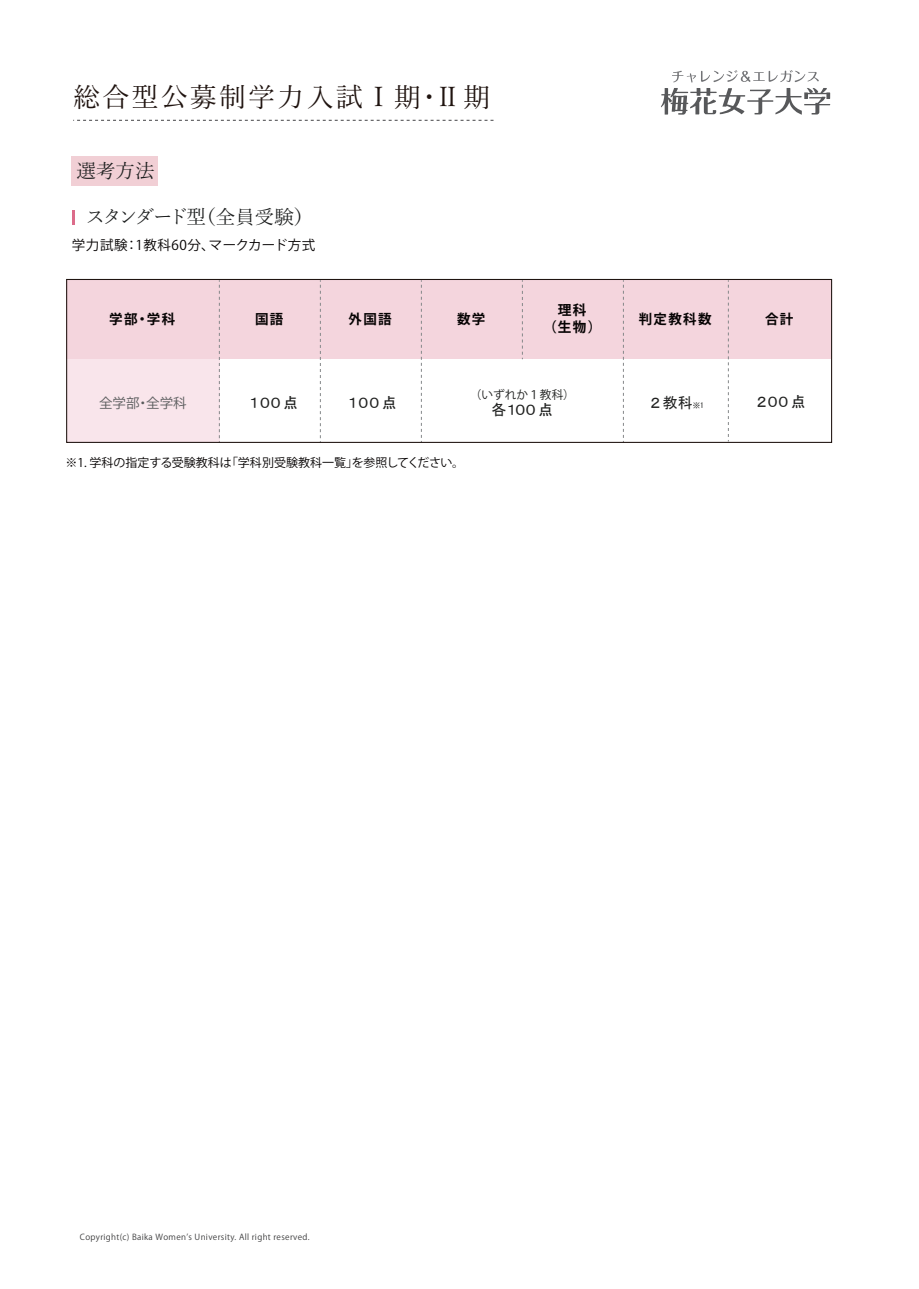
<style>
.page{position:relative;width:919px;height:1289px;background:#fff}
.page>*{position:absolute;margin:0;border:0;box-sizing:border-box;transform-origin:0 0}
.t1{font:27px "Yu Mincho";letter-spacing:.08em;color:#1f130f}
.t2{font:19.5px "Yu Mincho";letter-spacing:-.08em;color:#1d1f1f}
.t3{font:19.5px "Yu Mincho";letter-spacing:-.035em;color:#1d1f1f}
.t4{font:15px "MS Gothic";letter-spacing:-.26em;color:#1f201f}
.t5{font:700 13.65px/16.4px "Koz Go Pr 6 N";color:#060303;text-align:center}
.t6{font:13.5px "Koz Go Pr 6 N";letter-spacing:.04em;color:#060303}
.t7{font:700 13.5px "Koz Go Pr 6 N";letter-spacing:.1em;color:#060303}
.t8{font:13.5px "Koz Go Pr 6 N";color:#585a5b}
.t9{font:12px "Koz Go Pr 6 N";color:#060303}
.t10{font:11.7px "Koz Go Pr 6 N";color:#1f201f}
.t11{font:8.25px "Koz Go Pr 6 N";letter-spacing:.04em;color:#3e3e3f}
.s1{font-size:7.5px}
</style>
<div class="page">
<div style="left:67px;top:357px;width:152px;height:84px;background:#f9e5eb"></div>
<div style="left:66px;top:279px;width:765px;height:80px;background:#f4d5dd"></div>
<svg style="left:73px;top:120px;width:420px;height:1px"></svg>
<div style="left:72px;top:157px;width:86px;height:29px;background:#f1cfd5"></div>
<hr style="left:72px;top:211px;width:3px;height:14px;background:#dc6c8a">
<svg style="left:219px;top:281px;width:1px;height:160px"></svg>
<svg style="left:421px;top:281px;width:1px;height:160px"></svg>
<svg style="left:320px;top:281px;width:1px;height:158px"></svg>
<svg style="left:522px;top:281px;width:1px;height:78px"></svg>
<svg style="left:728px;top:281px;width:1px;height:160px"></svg>
<svg style="left:623px;top:281px;width:1px;height:160px"></svg>
<svg style="left:661px;top:88px;width:169px;height:27px"></svg>
<svg style="left:672px;top:70px;width:146px;height:12px"></svg>
<div style="left:66px;top:279px;width:766px;height:164px;border:1px solid #201511"></div>
<h1 class="t1" style="left:73px;top:72px;width:418px">総合型公募制学力入試Ⅰ期・Ⅱ期</h1>
<h2 class="t3" style="left:77px;top:153px;width:79px">選考方法</h2>
<h2 class="t2" style="left:85px;top:199px;width:229px">スタンダード型（全員受験）</h2>
<h3 class="t6" style="left:72px;top:237px;width:245px">学力試験：1教科60分、マークカード方式</h3>
<h3 class="t5" style="left:543px;top:302px;width:60px">理科<br>（生物）</h3>
<h3 class="t7" style="left:109px;top:311px;width:68px">学部・学科</h3>
<h3 class="t7" style="left:255px;top:311px;width:30px">国語</h3>
<h3 class="t7" style="left:348px;top:311px;width:45px">外国語</h3>
<h3 class="t7" style="left:457px;top:311px;width:30px">数学</h3>
<h3 class="t7" style="left:638px;top:311px;width:74px">判定教科数</h3>
<h3 class="t7" style="left:765px;top:311px;width:30px">合計</h3>
<h3 class="t8" style="left:99px;top:395px;width:89px">全学部・全学科</h3>
<h3 class="t10" style="left:470px;top:388px;width:106px">（いずれか１教科）</h3>
<h3 class="t4" style="left:246px;top:395px;width:53px">１００点</h3>
<h3 class="t4" style="left:345px;top:395px;width:53px">１００点</h3>
<h3 class="t4" style="left:491px;top:402px;width:63px">各１００点</h3>
<h3 class="t4" style="left:647px;top:395px;width:58px">２教科<span class="s1">※1</span></h3>
<h3 class="t4" style="left:754px;top:394px;width:53px">２００点</h3>
<h3 class="t9" style="left:65px;top:456px;width:400px">※1. 学科の指定する受験教科は「学科別受験教科一覧」を参照してください。</h3>
<p class="t11" style="left:80px;top:1231px;width:231px">Copyright(c) Baika Womenʼs University. All right reserved.</p>
</div>
